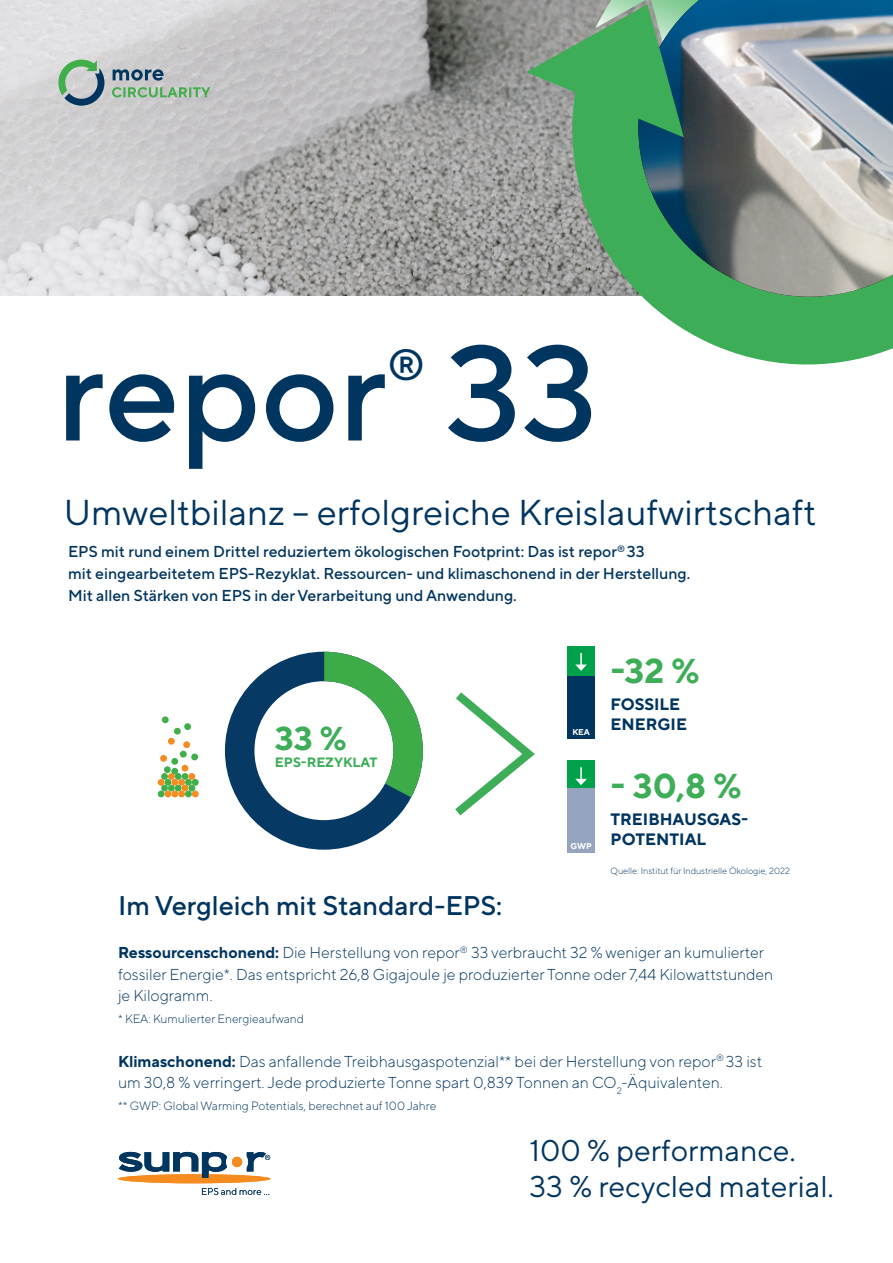
<style>
.page{position:relative;width:893px;height:1263px;background:#fff}
.page>*{position:absolute;margin:0;border:0;box-sizing:border-box;transform-origin:0 0}
.t1{font:500 135px "TT Norms Pro";color:#003560}
.t2{font:500 43.65px "TT Norms Pro";color:#003560}
.t3{font:36px "TT Norms Pro";color:#003560}
.t4{font:700 34.5px "TT Norms Pro";color:#3dae57}
.t5{font:700 33px "TT Norms Pro";color:#3dae57}
.t6{font:30px "TT Norms Pro";color:#003560}
.t7{font:500 27px "TT Norms Pro";color:#003560}
.t8{font:700 16.5px "TT Norms Pro";color:#003560}
.t9{font:300 15.75px/21.8px "TT Norms Pro";color:#003560}
.t10{font:500 15.75px/21.8px "TT Norms Pro";color:#003560}
.t11{font:700 13.5px "TT Norms Pro";color:#3dae57}
.t12{font:300 12px "TT Norms Pro";color:#003560}
.t13{font:300 9px "TT Norms Pro";color:#003560}
.t14{font:700 8.4px "TT Norms Pro";color:#fff}
.s1{font-weight:700}
</style>
<div class="page">
<img style="left:0;top:0;width:556px;height:296px">
<svg style="left:556px;top:186px;width:337px;height:179px"></svg>
<svg style="left:556px;top:0;width:60px;height:186px;fill:#3dae57"></svg>
<svg style="left:616px;top:305px;width:277px;height:14px;fill:#3dae57"></svg>
<img style="left:616px;top:0;width:277px;height:305px">
<svg style="left:526px;top:4px;width:158px;height:133px"></svg>
<svg style="left:112px;top:87px;width:98px;height:11px"></svg>
<svg style="left:113px;top:69px;width:51px;height:12px"></svg>
<svg style="left:58px;top:60px;width:46px;height:46px"></svg>
<div style="left:118px;top:1174px;width:153px;height:9px;background:#f68b1f;border-radius:50%"></div>
<div style="left:232px;top:1157px;width:10px;height:10px;background:#f68b1f;border-radius:50%"></div>
<svg style="left:247px;top:1152px;width:23px;height:19px"></svg>
<svg style="left:119px;top:1152px;width:108px;height:26px"></svg>
<svg style="left:202px;top:1188px;width:67px;height:7px"></svg>
<svg style="left:225px;top:652px;width:198px;height:198px"></svg>
<svg style="left:455px;top:692px;width:80px;height:124px"></svg>
<div style="left:171px;top:768px;width:7px;height:7px;background:#40ae49;border-radius:50%"></div>
<div style="left:182px;top:765px;width:6px;height:7px;background:#f68b1f;border-radius:50%"></div>
<div style="left:171px;top:758px;width:7px;height:7px;background:#40ae49;border-radius:50%"></div>
<div style="left:160px;top:755px;width:7px;height:7px;background:#f68b1f;border-radius:50%"></div>
<div style="left:180px;top:751px;width:7px;height:6px;background:#40ae49;border-radius:50%"></div>
<div style="left:184px;top:723px;width:7px;height:7px;background:#40ae49;border-radius:50%"></div>
<div style="left:191px;top:753px;width:7px;height:7px;background:#40ae49;border-radius:50%"></div>
<div style="left:183px;top:741px;width:7px;height:7px;background:#f68b1f;border-radius:50%"></div>
<div style="left:174px;top:728px;width:7px;height:7px;background:#40ae49;border-radius:50%"></div>
<div style="left:162px;top:716px;width:7px;height:7px;background:#40ae49;border-radius:50%"></div>
<div style="left:168px;top:738px;width:7px;height:7px;background:#f68b1f;border-radius:50%"></div>
<div style="left:192px;top:790px;width:7px;height:7px;background:#f68b1f;border-radius:50%"></div>
<div style="left:192px;top:779px;width:7px;height:7px;background:#40ae49;border-radius:50%"></div>
<div style="left:188px;top:785px;width:7px;height:6px;background:#40ae49;border-radius:50%"></div>
<div style="left:188px;top:773px;width:7px;height:7px;background:#f68b1f;border-radius:50%"></div>
<div style="left:164px;top:766px;width:7px;height:7px;background:#40ae49;border-radius:50%"></div>
<div style="left:175px;top:785px;width:7px;height:6px;background:#40ae49;border-radius:50%"></div>
<div style="left:175px;top:773px;width:7px;height:7px;background:#40ae49;border-radius:50%"></div>
<div style="left:161px;top:785px;width:7px;height:6px;background:#40ae49;border-radius:50%"></div>
<div style="left:161px;top:773px;width:7px;height:7px;background:#40ae49;border-radius:50%"></div>
<svg style="left:182px;top:785px;width:6px;height:6px"></svg>
<div style="left:182px;top:773px;width:6px;height:7px;background:#40ae49;border-radius:50%"></div>
<div style="left:168px;top:785px;width:7px;height:6px;background:#40ae49;border-radius:50%"></div>
<div style="left:168px;top:773px;width:7px;height:7px;background:#f68b1f;border-radius:50%"></div>
<div style="left:185px;top:790px;width:7px;height:7px;background:#40ae49;border-radius:50%"></div>
<div style="left:185px;top:779px;width:7px;height:7px;background:#40ae49;border-radius:50%"></div>
<div style="left:178px;top:790px;width:7px;height:7px;background:#f68b1f;border-radius:50%"></div>
<div style="left:178px;top:779px;width:7px;height:7px;background:#f68b1f;border-radius:50%"></div>
<div style="left:165px;top:790px;width:6px;height:7px;background:#f68b1f;border-radius:50%"></div>
<div style="left:165px;top:779px;width:6px;height:7px;background:#40ae49;border-radius:50%"></div>
<div style="left:171px;top:790px;width:7px;height:7px;background:#f68b1f;border-radius:50%"></div>
<div style="left:171px;top:779px;width:7px;height:7px;background:#f68b1f;border-radius:50%"></div>
<div style="left:158px;top:790px;width:7px;height:7px;background:#40ae49;border-radius:50%"></div>
<div style="left:158px;top:779px;width:7px;height:7px;background:#f68b1f;border-radius:50%"></div>
<div style="left:567px;top:646px;width:28px;height:93px;background:#003560"></div>
<div style="left:567px;top:760px;width:28px;height:93px;background:#96a5bf"></div>
<div style="left:567px;top:646px;width:28px;height:30px;background:#00a14a"></div>
<div style="left:567px;top:760px;width:28px;height:28px;background:#00a14a"></div>
<svg style="left:575px;top:653px;width:12px;height:18px"></svg>
<svg style="left:575px;top:767px;width:12px;height:18px"></svg>
<p class="t1" style="left:57px;top:305px;width:543px">repor 33</p>
<p class="t2" style="left:387px;top:336px;width:39px">®</p>
<p class="t3" style="left:64px;top:489px;width:754px">Umweltbilanz – erfolgreiche Kreislaufwirtschaft</p>
<p class="t10" style="left:68px;top:540px;width:624px">EPS mit rund einem Drittel reduziertem ökologischen Footprint: Das ist repor<sup>®</sup> 33<br>mit eingearbeitetem EPS-Rezyklat. Ressourcen- und klimaschonend in der Herstellung.<br>Mit allen Stärken von EPS in der Verarbeitung und Anwendung.</p>
<p class="t5" style="left:275px;top:717px;width:73px">33 %</p>
<p class="t11" style="left:275px;top:753px;width:104px">EPS-REZYKLAT</p>
<p class="t14" style="left:572px;top:726px;width:19px">KEA</p>
<p class="t14" style="left:571px;top:840px;width:23px">GWP</p>
<p class="t4" style="left:611px;top:649px;width:91px">-32 %</p>
<p class="t8" style="left:611px;top:694px;width:71px">FOSSILE</p>
<p class="t8" style="left:611px;top:713px;width:78px">ENERGIE</p>
<p class="t4" style="left:611px;top:763px;width:132px">- 30,8 %</p>
<p class="t8" style="left:611px;top:808px;width:139px">TREIBHAUSGAS-</p>
<p class="t8" style="left:611px;top:828px;width:97px">POTENTIAL</p>
<p class="t13" style="left:611px;top:865px;width:181px">Quelle: Institut für Industrielle Ökologie, 2022</p>
<p class="t7" style="left:118px;top:887px;width:386px">Im Vergleich mit Standard-EPS:</p>
<p class="t9" style="left:118px;top:941px;width:657px"><span class="s1">Ressourcenschonend:</span> Die Herstellung von repor<sup>®</sup> 33 verbraucht 32 % weniger an kumulierter fossiler Energie*. Das entspricht 26,8 Gigajoule je produzierter Tonne oder 7,44 Kilowattstunden je Kilogramm.</p>
<p class="t12" style="left:118px;top:1011px;width:187px">* KEA: Kumulierter Energieaufwand</p>
<p class="t9" style="left:118px;top:1050px;width:646px"><span class="s1">Klimaschonend:</span> Das anfallende Treibhausgaspotenzial** bei der Herstellung von repor<sup>®</sup> 33 ist um 30,8 % verringert. Jede produzierte Tonne spart 0,839 Tonnen an CO<sub>2</sub>-Äquivalenten.</p>
<p class="t12" style="left:118px;top:1098px;width:320px">** GWP: Global Warming Potentials, berechnet auf 100 Jahre</p>
<p class="t6" style="left:529px;top:1131px;width:268px">100 % performance.</p>
<p class="t6" style="left:529px;top:1167px;width:306px">33 % recycled material.</p>
</div>
